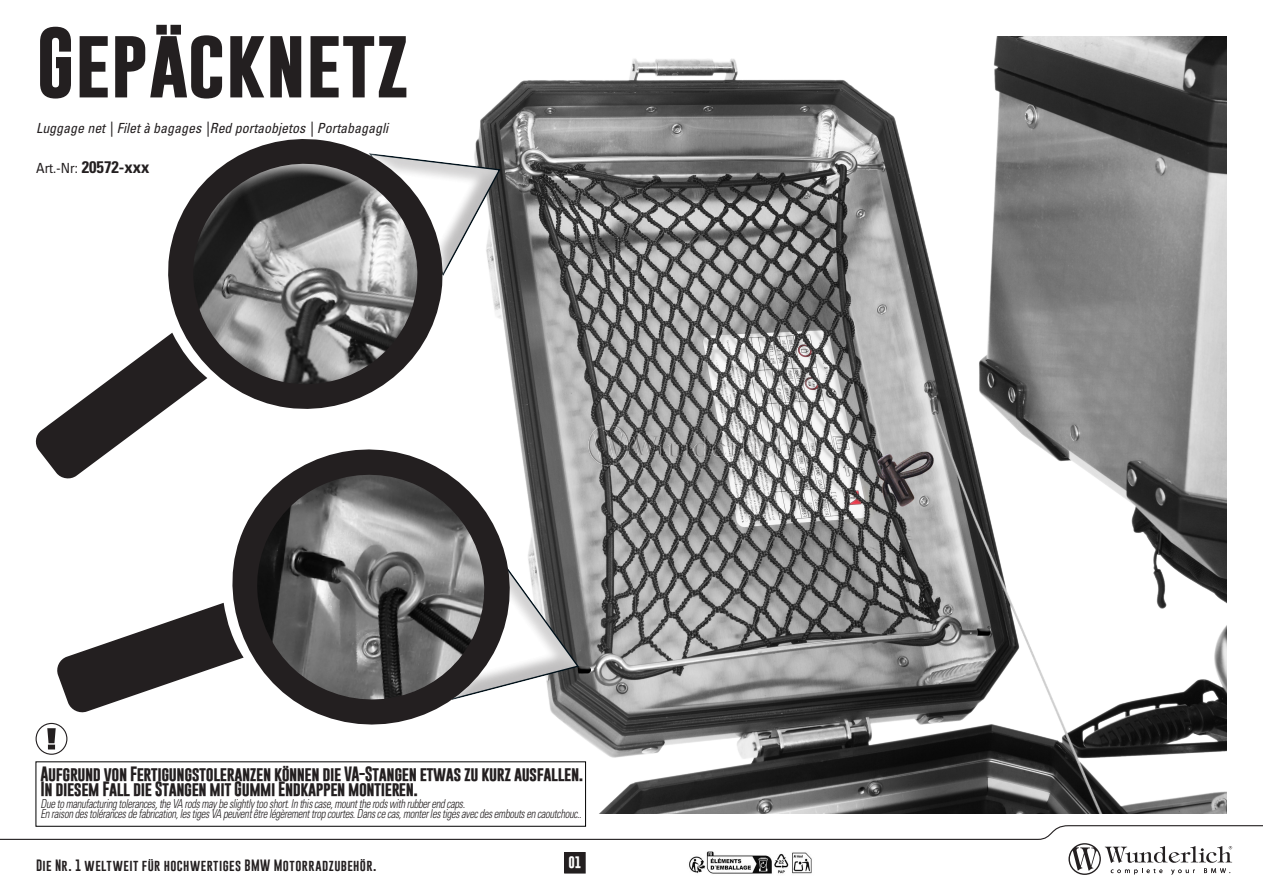
<style>
.page{position:relative;width:1263px;height:893px;background:#fff}
.page>*{position:absolute;margin:0;border:0;box-sizing:border-box;transform-origin:0 0}
.t1{font:700 71.25px "Gobold";color:#231f20}
.t2{font:700 condensed 16.8px "Univers LT Std";color:#231f20}
.t3{font:700 15px/15px "Gobold";letter-spacing:-.03em;color:#231f20}
.t4{font:italic condensed 13.95px "Univers LT Std";color:#231f20}
.t5{font:italic 300 condensed 12.3px "Univers LT Std";letter-spacing:-.03em;color:#231f20;scale:.85 1}
.t6{font:12px "Gobold";letter-spacing:.035em;color:#231f20}
.t7{font:700 12px "Gobold";color:#fff}
.s1{font-weight:400;font-size:13.95px}
</style>
<div class="page">
<svg style="left:0;top:825px;width:1263px;height:50px"></svg>
<div style="left:565px;top:852px;width:20px;height:21px;background:#231f20"></div>
<div style="left:564px;top:852px;width:21px;height:21px;border:1px solid #231f20"></div>
<img style="left:477px;top:36px;width:750px;height:778px">
<img style="left:589px;top:424px;width:205px;height:41px">
<svg style="left:467px;top:140px;width:37px;height:147px"></svg>
<svg style="left:529px;top:544px;width:52px;height:190px"></svg>
<svg style="left:451px;top:163px;width:16px;height:97px"></svg>
<svg style="left:168px;top:139px;width:283px;height:270px"></svg>
<svg style="left:35px;top:333px;width:172px;height:146px"></svg>
<svg style="left:223px;top:430px;width:306px;height:314px"></svg>
<svg style="left:57px;top:603px;width:187px;height:111px"></svg>
<div style="left:36px;top:762px;width:549px;height:64px;background:#fff"></div>
<div style="left:36px;top:761px;width:550px;height:66px;border:1px solid #000"></div>
<div style="left:36px;top:723px;width:31px;height:32px;border:1px solid #231f20;border-radius:50%"></div>
<svg style="left:47px;top:728px;width:9px;height:21px"></svg>
<img style="left:687px;top:849px;width:128px;height:26px">
<p class="t1" style="left:36px;top:16px;width:375px">Gepäcknetz</p>
<p class="t4" style="left:36px;top:119px;width:354px">Luggage net | Filet à bagages |Red portaobjetos | Portabagagli</p>
<p class="t2" style="left:36px;top:157px;width:115px"><span class="s1">Art.-Nr:</span> 20572-xxx</p>
<p class="t3" style="left:41px;top:766px;width:544px">Aufgrund von Fertigungstoleranzen können die VA-Stangen etwas zu kurz ausfallen.<br>In diesem Fall die Stangen mit Gummi Endkappen montieren.</p>
<p class="t5" style="left:41px;top:796px;width:501px">Due to manufacturing tolerances, the VA rods may be slightly too short. In this case, mount the rods with rubber end caps.</p>
<p class="t5" style="left:41px;top:807px;width:638px">En raison des tolérances de fabrication, les tiges VA peuvent être légèrement trop courtes. Dans ce cas, monter les tiges avec des embouts en caoutchouc..</p>
<p class="t6" style="left:36px;top:858px;width:342px">Die Nr. 1 weltweit für hochwertiges BMW Motorradzubehör.</p>
<p class="t7" style="left:568px;top:854px;width:15px">01</p>
</div>
